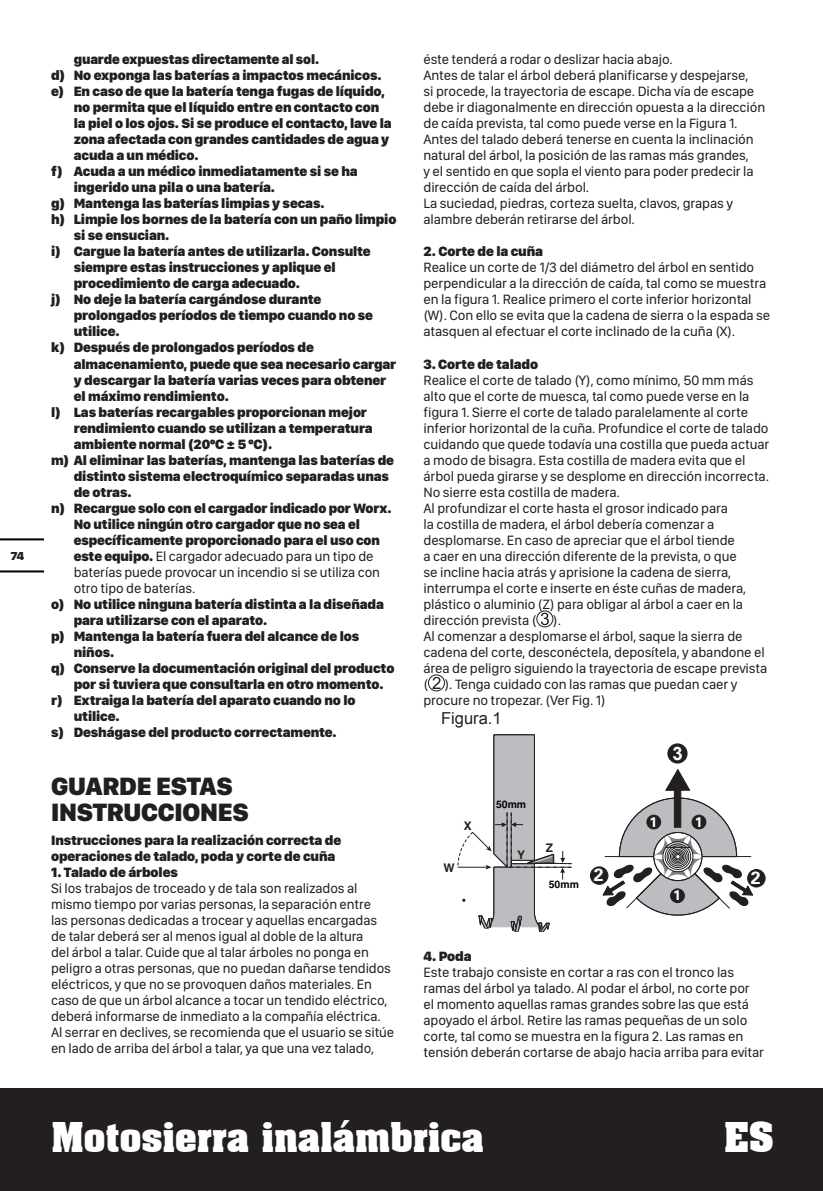
<style>
.page{position:relative;width:823px;height:1191px;background:#fff}
.page>*{position:absolute;margin:0;border:0;box-sizing:border-box;transform-origin:0 0}
.t1{font:700 40px "Aachen BT";letter-spacing:-.025em;color:#fff}
.t2{font:900 26px/26px "SF Compact Display";letter-spacing:-.01em;color:#231f20}
.t3{font:700 18.4px "Arial";color:#fff}
.t4{font:700 17.6px "Univers";color:#fff}
.t5{font:16.4px "Arial";color:#231f20}
.t6{font:14px/16px "SF Compact Display";letter-spacing:-.01em;color:#231f20}
.t7{font:900 14px/16px "SF Compact Display";letter-spacing:-.01em;color:#231f20}
.t8{font:700 14px "Univers";color:#fff}
.t9{font:900 12px "SF Compact Display";color:#231f20}
.t10{font:700 11.8px "Helvetica";color:#231f20}
.t11{font:700 10.4px "Helvetica";color:#030303}
.s1{font-weight:900}
</style>
<div class="page">
<div style="left:0;top:1089px;width:822px;height:102px;background:#231f20"></div>
<hr style="left:0;top:570px;width:43px;height:2px;background:#000">
<hr style="left:0;top:538px;width:43px;height:2px;background:#000">
<div style="left:536px;top:610px;width:17px;height:17px;border:1px solid #231f20;border-radius:50%"></div>
<svg style="left:540px;top:612px;width:8px;height:13px"></svg>
<div style="left:427px;top:674px;width:17px;height:17px;border:1px solid #231f20;border-radius:50%"></div>
<svg style="left:432px;top:677px;width:8px;height:12px"></svg>
<div style="left:667px;top:743px;width:20px;height:20px;background:#231f20;border-radius:50%"></div>
<div style="left:590px;top:867px;width:17px;height:17px;background:#231f20;border-radius:50%"></div>
<div style="left:589px;top:866px;width:19px;height:18px;border:1px solid #231f20;border-radius:50%"></div>
<div style="left:747px;top:869px;width:17px;height:18px;background:#231f20;border-radius:50%"></div>
<div style="left:746px;top:869px;width:19px;height:18px;border:1px solid #231f20;border-radius:50%"></div>
<svg style="left:602px;top:769px;width:150px;height:147px"></svg>
<div style="left:653px;top:832px;width:48px;height:48px;border:1px solid #231f20;border-radius:50%"></div>
<div style="left:691px;top:815px;width:14px;height:14px;background:#231f20;border-radius:50%"></div>
<div style="left:691px;top:815px;width:14px;height:14px;border:1px solid #231f20;border-radius:50%"></div>
<div style="left:670px;top:889px;width:14px;height:13px;background:#231f20;border-radius:50%"></div>
<div style="left:670px;top:888px;width:14px;height:15px;border:1px solid #231f20;border-radius:50%"></div>
<div style="left:646px;top:815px;width:14px;height:14px;background:#231f20;border-radius:50%"></div>
<div style="left:646px;top:815px;width:14px;height:14px;border:1px solid #231f20;border-radius:50%"></div>
<svg style="left:457px;top:734px;width:114px;height:198px"></svg>
<p class="t9" style="left:11px;top:552px;width:15px">74</p>
<p class="t7" style="left:74px;top:53px;width:247px">guarde expuestas directamente al sol.</p>
<p class="t7" style="left:51px;top:69px;width:332px">d) No exponga las baterías a impactos mecánicos.</p>
<p class="t7" style="left:51px;top:85px;width:335px">e) En caso de que la batería tenga fugas de líquido,</p>
<p class="t7" style="left:74px;top:101px;width:307px">no permita que el líquido entre en contacto con</p>
<p class="t7" style="left:74px;top:117px;width:319px">la piel o los ojos. Si se produce el contacto, lave la</p>
<p class="t7" style="left:74px;top:133px;width:317px">zona afectada con grandes cantidades de agua y</p>
<p class="t7" style="left:74px;top:149px;width:126px">acuda a un médico.</p>
<p class="t7" style="left:51px;top:165px;width:308px">f) Acuda a un médico inmediatamente si se ha</p>
<p class="t7" style="left:74px;top:181px;width:203px">ingerido una pila o una batería.</p>
<p class="t7" style="left:51px;top:197px;width:275px">g) Mantenga las baterías limpias y secas.</p>
<p class="t7" style="left:51px;top:213px;width:346px">h) Limpie los bornes de la batería con un paño limpio</p>
<p class="t7" style="left:74px;top:229px;width:97px">si se ensucian.</p>
<p class="t7" style="left:51px;top:245px;width:321px">i) Cargue la batería antes de utilizarla. Consulte</p>
<p class="t7" style="left:74px;top:261px;width:263px">siempre estas instrucciones y aplique el</p>
<p class="t7" style="left:74px;top:277px;width:228px">procedimiento de carga adecuado.</p>
<p class="t7" style="left:51px;top:293px;width:272px">j) No deje la batería cargándose durante</p>
<p class="t7" style="left:74px;top:309px;width:301px">prolongados períodos de tiempo cuando no se</p>
<p class="t7" style="left:74px;top:325px;width:47px">utilice.</p>
<p class="t7" style="left:51px;top:341px;width:264px">k) Después de prolongados períodos de</p>
<p class="t7" style="left:74px;top:357px;width:324px">almacenamiento, puede que sea necesario cargar</p>
<p class="t7" style="left:74px;top:373px;width:314px">y descargar la batería varias veces para obtener</p>
<p class="t7" style="left:74px;top:389px;width:156px">el máximo rendimiento.</p>
<p class="t7" style="left:51px;top:405px;width:317px">l) Las baterías recargables proporcionan mejor</p>
<p class="t7" style="left:74px;top:421px;width:300px">rendimiento cuando se utilizan a temperatura</p>
<p class="t7" style="left:74px;top:437px;width:200px">ambiente normal (20ºC ± 5 ºC).</p>
<p class="t7" style="left:51px;top:453px;width:344px">m) Al eliminar las baterías, mantenga las baterías de</p>
<p class="t7" style="left:74px;top:469px;width:316px">distinto sistema electroquímico separadas unas</p>
<p class="t7" style="left:74px;top:485px;width:59px">de otras.</p>
<p class="t7" style="left:51px;top:501px;width:342px">n) Recargue solo con el cargador indicado por Worx.</p>
<p class="t7" style="left:74px;top:517px;width:287px">No utilice ningún otro cargador que no sea el</p>
<p class="t7" style="left:74px;top:533px;width:307px">específicamente proporcionado para el uso con</p>
<p class="t6" style="left:74px;top:549px;width:301px"><span class="s1">este equipo.</span> El cargador adecuado para un tipo de</p>
<p class="t6" style="left:74px;top:565px;width:307px">baterías puede provocar un incendio si se utiliza con</p>
<p class="t6" style="left:74px;top:581px;width:123px">otro tipo de baterías.</p>
<p class="t7" style="left:51px;top:597px;width:334px">o) No utilice ninguna batería distinta a la diseñada</p>
<p class="t7" style="left:74px;top:613px;width:195px">para utilizarse con el aparato.</p>
<p class="t7" style="left:51px;top:629px;width:309px">p) Mantenga la batería fuera del alcance de los</p>
<p class="t7" style="left:74px;top:645px;width:42px">niños.</p>
<p class="t7" style="left:51px;top:661px;width:345px">q) Conserve la documentación original del producto</p>
<p class="t7" style="left:74px;top:677px;width:311px">por si tuviera que consultarla en otro momento.</p>
<p class="t7" style="left:51px;top:693px;width:306px">r) Extraiga la batería del aparato cuando no lo</p>
<p class="t7" style="left:74px;top:709px;width:47px">utilice.</p>
<p class="t7" style="left:51px;top:725px;width:287px">s) Deshágase del producto correctamente.</p>
<h2 class="t2" style="left:51px;top:775px;width:199px">GUARDE ESTAS<br>INSTRUCCIONES</h2>
<p class="t7" style="left:51px;top:833px;width:291px">Instrucciones para la realización correcta de operaciones de talado, poda y corte de cuña</p>
<p class="t7" style="left:51px;top:865px;width:128px">1. Talado de árboles</p>
<p class="t6" style="left:51px;top:881px;width:344px">Si los trabajos de troceado y de tala son realizados al mismo tiempo por varias personas, la separación entre<br>las personas dedicadas a trocear y aquellas encargadas de talar deberá ser al menos igual al doble de la altura<br>del árbol a talar. Cuide que al talar árboles no ponga en peligro a otras personas, que no puedan dañarse tendidos eléctricos, y que no se provoquen daños materiales. En caso de que un árbol alcance a tocar un tendido eléctrico, deberá informarse de inmediato a la compañía eléctrica.<br>Al serrar en declives, se recomienda que el usuario se sitúe en lado de arriba del árbol a talar, ya que una vez talado,</p>
<p class="t6" style="left:423px;top:53px;width:343px">éste tenderá a rodar o deslizar hacia abajo.<br>Antes de talar el árbol deberá planificarse y despejarse,<br>si procede, la trayectoria de escape. Dicha vía de escape debe ir diagonalmente en dirección opuesta a la dirección de caída prevista, tal como puede verse en la Figura 1.<br>Antes del talado deberá tenerse en cuenta la inclinación natural del árbol, la posición de las ramas más grandes,<br>y el sentido en que sopla el viento para poder predecir la dirección de caída del árbol.<br>La suciedad, piedras, corteza suelta, clavos, grapas y alambre deberán retirarse del árbol.</p>
<p class="t7" style="left:423px;top:245px;width:121px">2. Corte de la cuña</p>
<p class="t6" style="left:423px;top:261px;width:348px">Realice un corte de 1/3 del diámetro del árbol en sentido perpendicular a la dirección de caída, tal como se muestra en la figura 1. Realice primero el corte inferior horizontal (W). Con ello se evita que la cadena de sierra o la espada se atasquen al efectuar el corte inclinado de la cuña (X).</p>
<p class="t7" style="left:423px;top:357px;width:116px">3. Corte de talado</p>
<p class="t6" style="left:423px;top:373px;width:347px">Realice el corte de talado (Y), como mínimo, 50 mm más alto que el corte de muesca, tal como puede verse en la figura 1. Sierre el corte de talado paralelamente al corte inferior horizontal de la cuña. Profundice el corte de talado cuidando que quede todavía una costilla que pueda actuar a modo de bisagra. Esta costilla de madera evita que el árbol pueda girarse y se desplome en dirección incorrecta.<br>No sierre esta costilla de madera.<br>Al profundizar el corte hasta el grosor indicado para<br>la costilla de madera, el árbol debería comenzar a desplomarse. En caso de apreciar que el árbol tiende<br>a caer en una dirección diferente de la prevista, o que<br>se incline hacia atrás y aprisione la cadena de sierra, interrumpa el corte e inserte en éste cuñas de madera, plástico o aluminio (Z) para obligar al árbol a caer en la dirección prevista ( ).<br>Al comenzar a desplomarse el árbol, saque la sierra de cadena del corte, desconéctela, deposítela, y abandone el área de peligro siguiendo la trayectoria de escape prevista ( ). Tenga cuidado con las ramas que puedan caer y procure no tropezar. (Ver Fig. 1)</p>
<h3 class="t3" style="left:672px;top:743px;width:12px">3</h3>
<p class="t5" style="left:441px;top:709px;width:62px">Figura.1</p>
<p class="t10" style="left:463px;top:822px;width:9px">X</p>
<p class="t10" style="left:443px;top:863px;width:13px">W</p>
<p class="t11" style="left:496px;top:800px;width:32px">50mm</p>
<p class="t10" style="left:517px;top:850px;width:9px">Y</p>
<p class="t10" style="left:545px;top:844px;width:9px">Z</p>
<p class="t11" style="left:548px;top:880px;width:32px">50mm</p>
<p class="t8" style="left:649px;top:816px;width:9px">1</p>
<p class="t8" style="left:694px;top:816px;width:9px">1</p>
<p class="t4" style="left:593px;top:868px;width:11px">2</p>
<p class="t4" style="left:750px;top:871px;width:11px">2</p>
<p class="t8" style="left:672px;top:890px;width:9px">1</p>
<p class="t7" style="left:423px;top:949px;width:50px">4. Poda</p>
<p class="t6" style="left:423px;top:965px;width:342px">Este trabajo consiste en cortar a ras con el tronco las ramas del árbol ya talado. Al podar el árbol, no corte por<br>el momento aquellas ramas grandes sobre las que está apoyado el árbol. Retire las ramas pequeñas de un solo corte, tal como se muestra en la figura 2. Las ramas en tensión deberán cortarse de abajo hacia arriba para evitar</p>
<h1 class="t1" style="left:51px;top:1111px;width:434px">Motosierra inalámbrica</h1>
<h1 class="t1" style="left:723px;top:1111px;width:52px">ES</h1>
</div>
